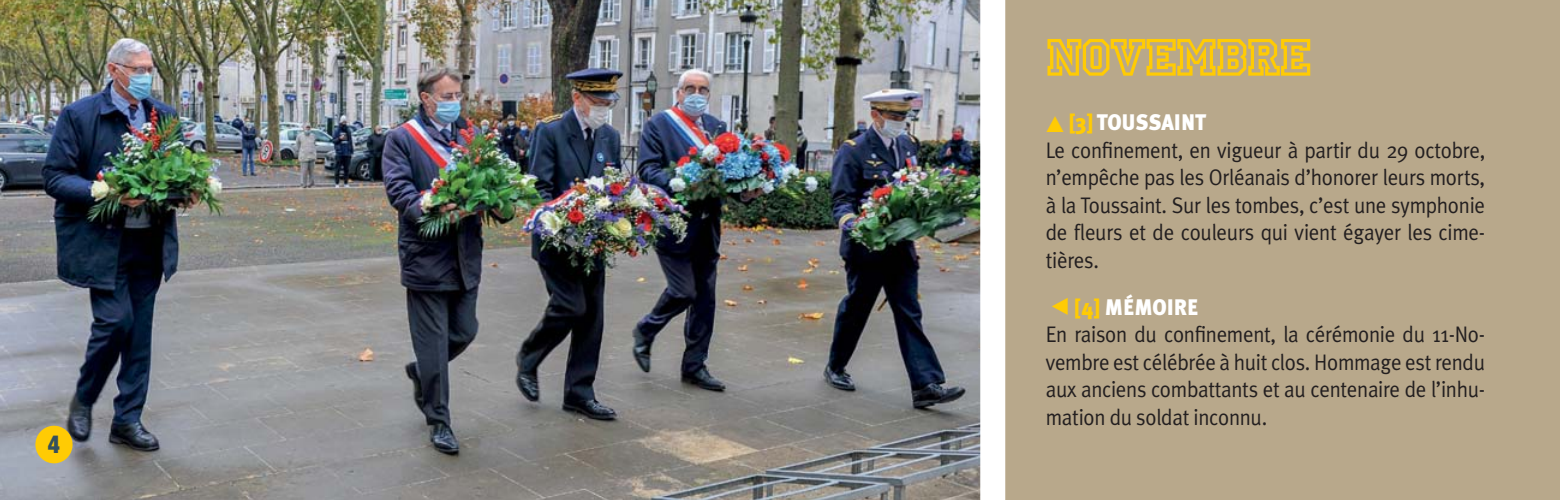
<style>
.page{position:relative;width:1560px;height:500px;background:#fff}
.page>*{position:absolute;margin:0;border:0;box-sizing:border-box;transform-origin:0 0}
.t1{font:55px "Princetown LET";letter-spacing:-.025em;color:#ffcb04}
.t2{font:900 condensed 25px "Helvetica Neue";color:#35505d;scale:.93 1}
.t3{font:22.5px/27.5px "Meta Plus Normal";letter-spacing:-.015em;color:#231f20;text-align:justify;scale:.93 1}
.t4{font:900 22.5px "Meta Plus";color:#fff;scale:.93 1}
.s1{color:#ffcb04}
</style>
<div class="page">
<div style="left:1002px;top:0;width:558px;height:499px;background:#b8a88b"></div>
<img style="left:0;top:1px;width:980px;height:498px">
<div style="left:37px;top:427px;width:34px;height:34px;background:#ffcb04;border-radius:50%"></div>
<div style="left:35px;top:425px;width:38px;height:38px;border:4px solid #ffcb04;border-radius:50%"></div>
<div style="left:980px;top:0;width:25px;height:499px;background:#fff"></div>
<hr style="left:1559px;top:0;width:1px;height:499px;background:#fff">
<hr style="left:0;top:0;width:1560px;height:1px;background:#fff">
<p class="t2" style="left:48px;top:435px;width:15px">4</p>
<h1 class="t1" style="left:1046px;top:25px;width:267px">NOVEMBRE</h1>
<p class="t4" style="left:1070px;top:109px;width:149px"><span class="s1">[3]</span> TOUSSAINT</p>
<p class="t3" style="left:1046px;top:138px;width:474px">Le confinement, en vigueur à partir du 29 octobre, n’empêche pas les Orléanais d’honorer leurs morts, à la Toussaint. Sur les tombes, c’est une symphonie de fleurs et de couleurs qui vient égayer les cime&shy;tières.</p>
<p class="t4" style="left:1075px;top:294px;width:134px"><span class="s1">[4]</span> MÉMOIRE</p>
<p class="t3" style="left:1046px;top:322px;width:474px">En raison du confinement, la cérémonie du 11-No&shy;vembre est célébrée à huit clos. Hommage est rendu aux anciens combattants et au centenaire de l’inhu&shy;mation du soldat inconnu.</p>
</div>
